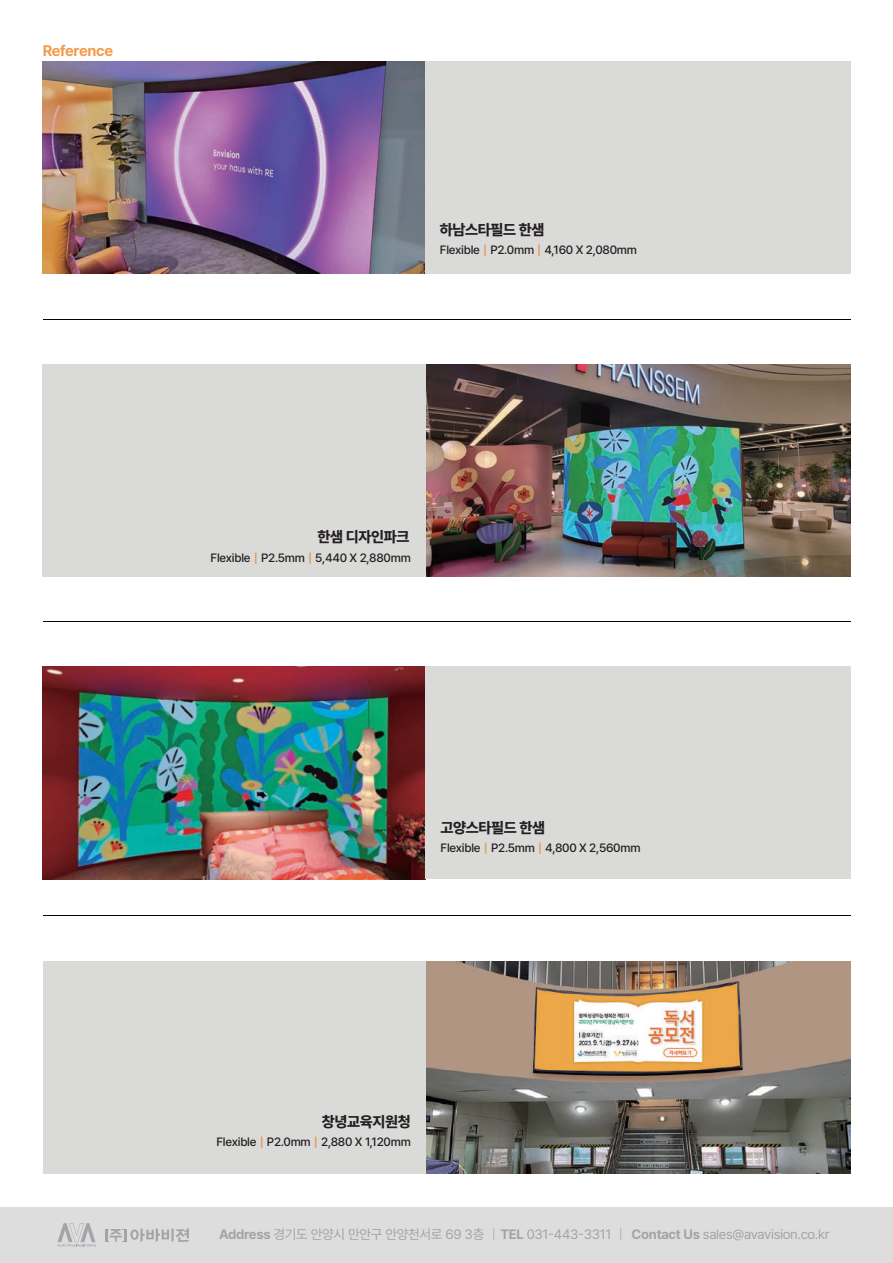
<style>
.page{position:relative;width:893px;height:1263px;background:#fff}
.page>*{position:absolute;margin:0;border:0;box-sizing:border-box;transform-origin:0 0}
.t1{font:700 15.15px "Pretendard";letter-spacing:-.02em;color:#f39b4a}
.t2{font:800 15px "Pretendard";letter-spacing:-.02em;color:#231f20}
.t3{font:13.5px "Pretendard";letter-spacing:-.02em;color:#a2a4a7}
.t4{font:500 12px "Pretendard";letter-spacing:-.02em;color:#231f20}
.s1{font-family:"Ko Pub Dotum";font-weight:700;color:#e7974d}
.s2{font-weight:700}
.s3{font-family:"Adobe Myungjo Std";font-weight:500}
</style>
<div class="page">
<div style="left:0;top:1207px;width:893px;height:56px;background:#ddddde"></div>
<svg style="left:57px;top:1223px;width:39px;height:24px"></svg>
<svg style="left:105px;top:1228px;width:84px;height:14px"></svg>
<img style="left:43px;top:61px;width:382px;height:213px">
<div style="left:425px;top:61px;width:426px;height:213px;background:#dadad9"></div>
<hr style="left:43px;top:915px;width:808px;height:1px;background:#030303">
<img style="left:425px;top:364px;width:426px;height:213px">
<div style="left:42px;top:364px;width:383px;height:213px;background:#dadad9"></div>
<hr style="left:43px;top:621px;width:808px;height:1px;background:#030303">
<img style="left:43px;top:666px;width:383px;height:213px">
<div style="left:426px;top:666px;width:425px;height:213px;background:#dadad9"></div>
<hr style="left:43px;top:320px;width:808px;height:1px;background:#030303">
<img style="left:426px;top:961px;width:425px;height:213px">
<div style="left:43px;top:961px;width:383px;height:213px;background:#dadad9"></div>
<p class="t1" style="left:43px;top:40px;width:72px">Reference</p>
<p class="t2" style="left:440px;top:219px;width:106px">하남스타필드 한샘</p>
<p class="t4" style="left:440px;top:242px;width:199px">Flexible<span class="s1">｜</span>P2.0mm<span class="s1">｜</span>4,160 X 2,080mm</p>
<p class="t2" style="left:317px;top:526px;width:93px">한샘 디자인파크</p>
<p class="t4" style="left:211px;top:549px;width:202px">Flexible<span class="s1">｜</span>P2.5mm<span class="s1">｜</span>5,440 X 2,880mm</p>
<p class="t2" style="left:441px;top:816px;width:106px">고양스타필드 한샘</p>
<p class="t4" style="left:441px;top:839px;width:202px">Flexible<span class="s1">｜</span>P2.5mm<span class="s1">｜</span>4,800 X 2,560mm</p>
<p class="t2" style="left:322px;top:1110px;width:90px">창녕교육지원청</p>
<p class="t4" style="left:216px;top:1133px;width:196px">Flexible<span class="s1">｜</span>P2.0mm<span class="s1">｜</span>2,880 X 1,120mm</p>
<p class="t3" style="left:219px;top:1225px;width:612px"><span class="s2">Address</span> 경기도 안양시 만안구 안양천서로 69 3층 <span class="s3">｜</span><span class="s2">TEL</span> 031-443-3311 <span class="s3">｜</span> <span class="s2">Contact Us</span> sales@avavision.co.kr</p>
</div>
